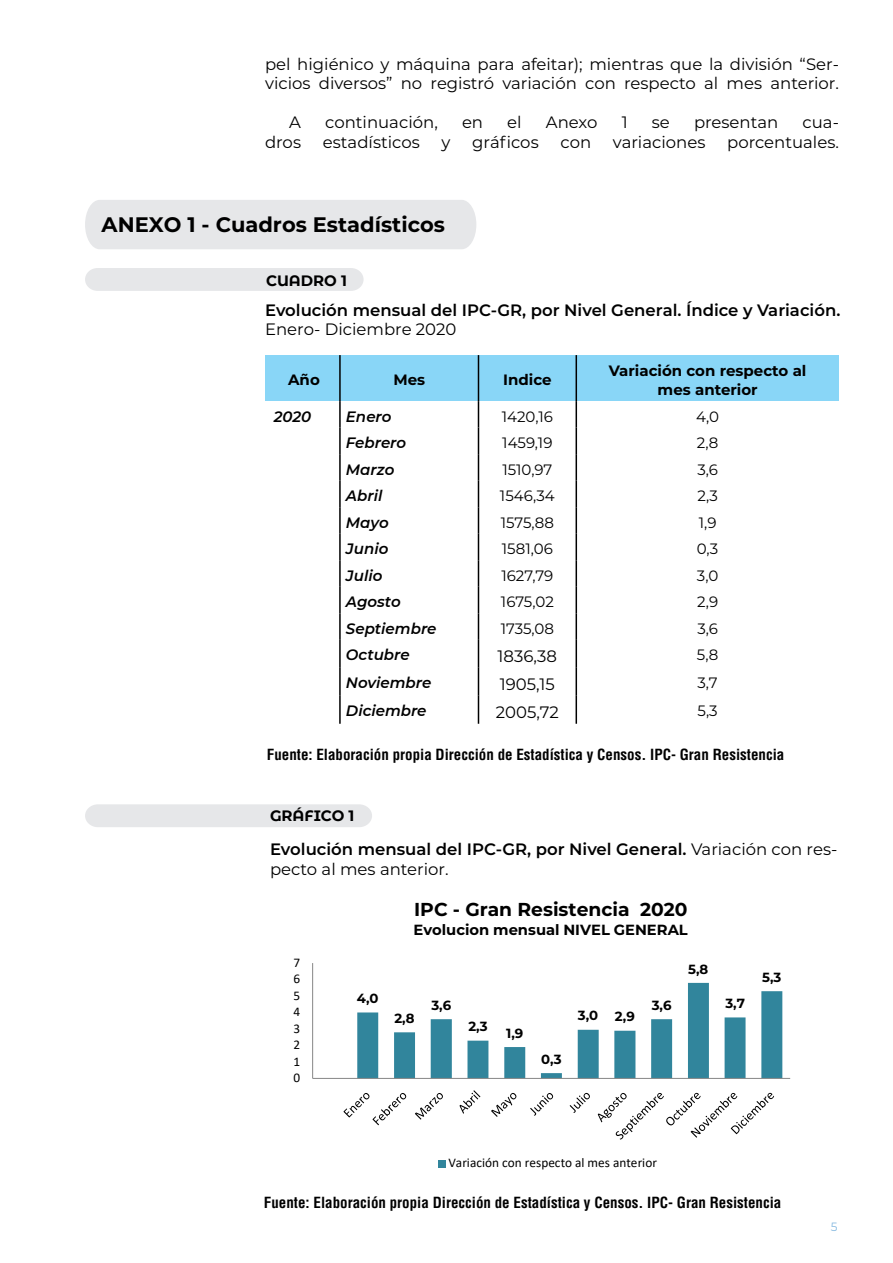
<style>
.page{position:relative;width:893px;height:1263px;background:#fff}
.page>*{position:absolute;margin:0;border:0;box-sizing:border-box;transform-origin:0 0}
.t1{font:700 21px "Montserrat";color:#000}
.t2{font:700 18.75px "Montserrat";color:#000}
.PARRAFO{font:16.5px/19.5px "Montserrat";color:#000}
.PARRAFO-2{font:600 16.5px/19.5px "Montserrat";color:#000}
.t3{font:700 condensed 15px "Helvetica LT Std";color:#000}
.PARRAFO-3{font:15px "Montserrat";color:#000}
.PARRAFO-4{font:italic 600 15px "Montserrat";color:#000}
.PARRAFO-5{font:700 15px "Montserrat";color:#000}
.t4{font:700 15px "Montserrat Alternates";color:#000}
.t5{font:700 14.7px "Montserrat";color:#000}
.t6{font:13.35px "Calibri";color:#000}
.t7{font:700 13.35px "Montserrat";color:#000}
.t8{font:12px "Montserrat";color:#86b9e0}
.s1{font-weight:400}
</style>
<div class="page">
<div style="left:85px;top:268px;width:279px;height:23px;background:#e6e7e9"></div>
<div style="left:85px;top:200px;width:391px;height:49px;background:#e6e7e9"></div>
<div style="left:266px;top:356px;width:573px;height:45px;background:#89d6f7"></div>
<hr style="left:339px;top:355px;width:2px;height:46px;background:#000">
<hr style="left:478px;top:355px;width:1px;height:46px;background:#000">
<hr style="left:576px;top:355px;width:1px;height:46px;background:#000">
<hr style="left:339px;top:401px;width:2px;height:27px;background:#000">
<hr style="left:339px;top:428px;width:2px;height:26px;background:#000">
<hr style="left:339px;top:454px;width:2px;height:27px;background:#000">
<hr style="left:339px;top:481px;width:2px;height:26px;background:#000">
<hr style="left:339px;top:507px;width:2px;height:27px;background:#000">
<hr style="left:339px;top:534px;width:2px;height:26px;background:#000">
<hr style="left:339px;top:560px;width:2px;height:27px;background:#000">
<hr style="left:339px;top:587px;width:2px;height:26px;background:#000">
<hr style="left:339px;top:613px;width:2px;height:27px;background:#000">
<hr style="left:339px;top:640px;width:2px;height:28px;background:#000">
<hr style="left:339px;top:668px;width:2px;height:28px;background:#000">
<hr style="left:339px;top:696px;width:2px;height:28px;background:#000">
<svg style="left:478px;top:401px;width:1px;height:323px"></svg>
<svg style="left:576px;top:401px;width:1px;height:323px"></svg>
<div style="left:85px;top:804px;width:287px;height:23px;background:#e6e7e9"></div>
<svg style="left:312px;top:963px;width:479px;height:205px"></svg>
<p class="PARRAFO" style="left:265px;top:54px;width:575px">pel higiénico y máquina para afeitar); mientras que la división “Ser&shy;vicios diversos” no registró variación con respecto al mes anterior.</p>
<p class="PARRAFO" style="left:289px;top:112px;width:13px">A</p>
<p class="PARRAFO" style="left:325px;top:112px;width:114px">continuación,</p>
<p class="PARRAFO" style="left:462px;top:112px;width:23px">en</p>
<p class="PARRAFO" style="left:507px;top:112px;width:16px">el</p>
<p class="PARRAFO" style="left:546px;top:112px;width:53px">Anexo</p>
<p class="PARRAFO" style="left:622px;top:112px;width:7px">1</p>
<p class="PARRAFO" style="left:652px;top:112px;width:20px">se</p>
<p class="PARRAFO" style="left:694px;top:112px;width:86px">presentan</p>
<p class="PARRAFO" style="left:802px;top:112px;width:38px">cua-</p>
<p class="PARRAFO" style="left:265px;top:132px;width:38px">dros</p>
<p class="PARRAFO" style="left:323px;top:132px;width:98px">estadísticos</p>
<p class="PARRAFO" style="left:442px;top:132px;width:10px">y</p>
<p class="PARRAFO" style="left:472px;top:132px;width:68px">gráficos</p>
<p class="PARRAFO" style="left:560px;top:132px;width:32px">con</p>
<p class="PARRAFO" style="left:613px;top:132px;width:94px">variaciones</p>
<p class="PARRAFO" style="left:727px;top:132px;width:113px">porcentuales.</p>
<p class="t1" style="left:102px;top:210px;width:345px">ANEXO 1 - Cuadros Estadísticos</p>
<p class="t4" style="left:266px;top:269px;width:82px">CUADRO 1</p>
<p class="PARRAFO-2" style="left:265px;top:299px;width:577px">Evolución mensual del IPC-GR, por Nivel General. Índice y Variación.<br><span class="s1">Enero- Diciembre 2020</span></p>
<p class="PARRAFO-5" style="left:288px;top:369px;width:33px">Año</p>
<p class="PARRAFO-5" style="left:393px;top:369px;width:33px">Mes</p>
<p class="PARRAFO-5" style="left:503px;top:369px;width:50px">Indice</p>
<p class="PARRAFO-5" style="left:609px;top:359px;width:199px">Variación con respecto al</p>
<p class="PARRAFO-5" style="left:658px;top:379px;width:102px">mes anterior</p>
<p class="PARRAFO-4" style="left:274px;top:406px;width:39px">2020</p>
<p class="PARRAFO-4" style="left:346px;top:406px;width:47px">Enero</p>
<p class="PARRAFO-3" style="left:502px;top:406px;width:53px">1420,16</p>
<p class="PARRAFO-3" style="left:696px;top:406px;width:25px">4,0</p>
<p class="PARRAFO-4" style="left:346px;top:432px;width:62px">Febrero</p>
<p class="PARRAFO-3" style="left:502px;top:432px;width:52px">1459,19</p>
<p class="PARRAFO-3" style="left:697px;top:432px;width:23px">2,8</p>
<p class="PARRAFO-4" style="left:346px;top:459px;width:50px">Marzo</p>
<p class="PARRAFO-3" style="left:502px;top:459px;width:52px">1510,97</p>
<p class="PARRAFO-3" style="left:697px;top:459px;width:22px">3,6</p>
<p class="PARRAFO-4" style="left:346px;top:485px;width:38px">Abril</p>
<p class="PARRAFO-3" style="left:500px;top:486px;width:56px">1546,34</p>
<p class="PARRAFO-3" style="left:697px;top:486px;width:22px">2,3</p>
<p class="PARRAFO-4" style="left:346px;top:512px;width:44px">Mayo</p>
<p class="PARRAFO-3" style="left:501px;top:512px;width:55px">1575,88</p>
<p class="PARRAFO-3" style="left:699px;top:512px;width:19px">1,9</p>
<p class="PARRAFO-4" style="left:346px;top:538px;width:44px">Junio</p>
<p class="PARRAFO-3" style="left:502px;top:539px;width:52px">1581,06</p>
<p class="PARRAFO-3" style="left:697px;top:539px;width:23px">0,3</p>
<p class="PARRAFO-4" style="left:346px;top:565px;width:38px">Julio</p>
<p class="PARRAFO-3" style="left:501px;top:565px;width:54px">1627,79</p>
<p class="PARRAFO-3" style="left:697px;top:565px;width:23px">3,0</p>
<p class="PARRAFO-4" style="left:346px;top:591px;width:56px">Agosto</p>
<p class="PARRAFO-3" style="left:501px;top:592px;width:54px">1675,02</p>
<p class="PARRAFO-3" style="left:697px;top:592px;width:22px">2,9</p>
<p class="PARRAFO-4" style="left:346px;top:618px;width:92px">Septiembre</p>
<p class="PARRAFO-3" style="left:501px;top:618px;width:55px">1735,08</p>
<p class="PARRAFO-3" style="left:697px;top:618px;width:22px">3,6</p>
<p class="PARRAFO-4" style="left:346px;top:644px;width:65px">Octubre</p>
<p class="PARRAFO" style="left:498px;top:646px;width:61px">1836,38</p>
<p class="PARRAFO-3" style="left:697px;top:645px;width:23px">5,8</p>
<p class="PARRAFO-4" style="left:346px;top:672px;width:87px">Noviembre</p>
<p class="PARRAFO" style="left:500px;top:674px;width:56px">1905,15</p>
<p class="PARRAFO-3" style="left:697px;top:673px;width:22px">3,7</p>
<p class="PARRAFO-4" style="left:346px;top:700px;width:82px">Diciembre</p>
<p class="PARRAFO" style="left:496px;top:701px;width:64px">2005,72</p>
<p class="PARRAFO-3" style="left:697px;top:701px;width:22px">5,3</p>
<p class="t3" style="left:267px;top:745px;width:519px">Fuente: Elaboración propia Dirección de Estadística y Censos. IPC- Gran Resistencia</p>
<p class="t4" style="left:270px;top:805px;width:86px">GRÁFICO 1</p>
<p class="PARRAFO-2" style="left:270px;top:839px;width:569px">Evolución mensual del IPC-GR, por Nivel General. <span class="s1">Variación con res&shy;pecto al mes anterior.</span></p>
<p class="t2" style="left:414px;top:895px;width:275px">IPC - Gran Resistencia 2020</p>
<p class="t5" style="left:413px;top:919px;width:276px">Evolucion mensual NIVEL GENERAL</p>
<p class="t6" style="left:294px;top:953px;width:8px">7</p>
<p class="t6" style="left:294px;top:970px;width:8px">6</p>
<p class="t7" style="left:688px;top:959px;width:22px">5,8</p>
<p class="t7" style="left:762px;top:967px;width:21px">5,3</p>
<p class="t6" style="left:294px;top:986px;width:8px">5</p>
<p class="t6" style="left:294px;top:1002px;width:8px">4</p>
<p class="t6" style="left:294px;top:1019px;width:8px">3</p>
<p class="t6" style="left:294px;top:1035px;width:8px">2</p>
<p class="t7" style="left:357px;top:989px;width:23px">4,0</p>
<p class="t7" style="left:394px;top:1009px;width:22px">2,8</p>
<p class="t7" style="left:431px;top:995px;width:21px">3,6</p>
<p class="t7" style="left:468px;top:1017px;width:21px">2,3</p>
<p class="t7" style="left:506px;top:1023px;width:19px">1,9</p>
<p class="t7" style="left:578px;top:1006px;width:22px">3,0</p>
<p class="t7" style="left:615px;top:1007px;width:21px">2,9</p>
<p class="t7" style="left:652px;top:995px;width:21px">3,6</p>
<p class="t7" style="left:725px;top:994px;width:21px">3,7</p>
<p class="t6" style="left:294px;top:1052px;width:8px">1</p>
<p class="t7" style="left:541px;top:1049px;width:22px">0,3</p>
<p class="t6" style="left:294px;top:1068px;width:8px">0</p>
<p class="t6" style="left:448px;top:1154px;width:210px">Variación con respecto al mes anterior</p>
<p class="t3" style="left:264px;top:1193px;width:519px">Fuente: Elaboración propia Dirección de Estadística y Censos. IPC- Gran Resistencia</p>
<p class="t8" style="left:831px;top:1219px;width:8px">5</p>
</div>
